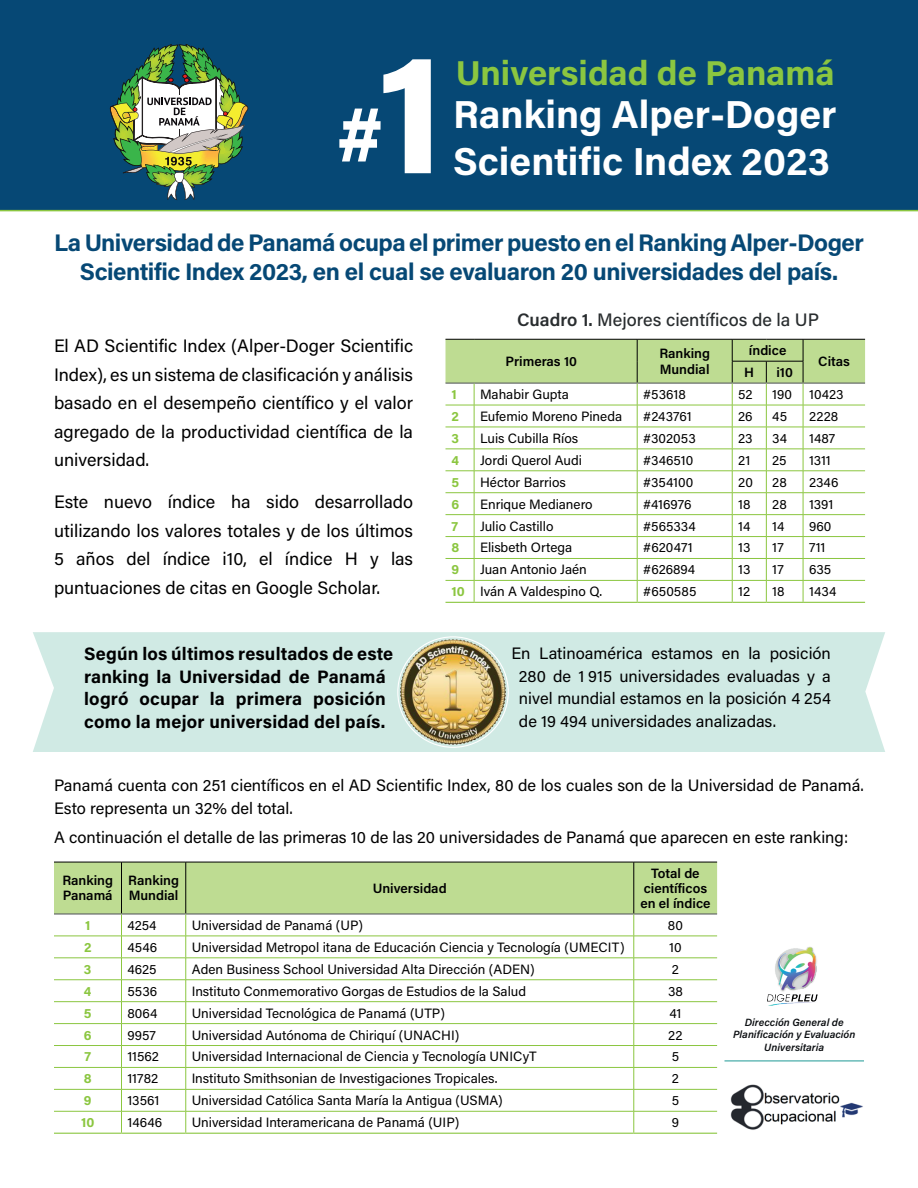
<style>
.page{position:relative;width:918px;height:1188px;background:#fff}
.page>*{position:absolute;margin:0;border:0;box-sizing:border-box;transform-origin:0 0}
.t1{font:700 39px/46.8px "Acumin Pro";color:#fff}
.t2{font:700 34.5px "Acumin Pro";color:#8bc640}
.t3{font:700 24px/28.8px "Acumin Pro";letter-spacing:-.02em;color:#064875;text-align:center}
.t4{font:18px/28.5px "Acumin Pro";color:#000001;text-align:justify}
.t5{font:700 18px/22.5px "Acumin Pro";letter-spacing:.01em;color:#000001}
.t6{font:500 18px "Acumin Pro";color:#292d2f}
.t7{font:16.5px/22.5px "Acumin Pro";color:#000001}
.t8{font:13.5px "Acumin Pro";color:#000001}
.t9{font:600 13.5px/15px "Acumin Pro";color:#000001}
.t10{font:700 13.5px "Acumin Pro";color:#8bc640}
.t11{font:italic 600 10.5px/12.6px "Acumin Pro";color:#0b0e11;text-align:center}
.s1{font-weight:600}
.s2{font-weight:700;color:#8bc640}
.s3{color:#d0eae4}
</style>
<div class="page">
<div style="left:33px;top:632px;width:852px;height:120px;background:#d0eae4"></div>
<div style="left:0;top:0;width:918px;height:210px;background:#064875"></div>
<svg style="left:109px;top:44px;width:139px;height:156px"></svg>
<hr style="left:0;top:210px;width:918px;height:1px;background:#8bc640">
<img style="left:730px;top:1085px;width:133px;height:45px">
<img style="left:767px;top:947px;width:51px;height:59px">
<hr style="left:724px;top:1060px;width:140px;height:2px;background:#69bbb9">
<svg style="left:339px;top:59px;width:92px;height:114px"></svg>
<svg style="left:446px;top:339px;width:419px;height:264px"></svg>
<hr style="left:474px;top:602px;width:163px;height:1px;background:#8bc640">
<hr style="left:637px;top:602px;width:95px;height:1px;background:#8bc640">
<hr style="left:732px;top:602px;width:34px;height:1px;background:#8bc640">
<hr style="left:766px;top:602px;width:37px;height:1px;background:#8bc640">
<hr style="left:803px;top:602px;width:62px;height:1px;background:#8bc640">
<img style="left:400px;top:639px;width:106px;height:106px">
<svg style="left:54px;top:862px;width:663px;height:271px"></svg>
<hr style="left:54px;top:1133px;width:68px;height:1px;background:#8bc640">
<hr style="left:122px;top:1133px;width:64px;height:1px;background:#8bc640">
<hr style="left:186px;top:1133px;width:448px;height:1px;background:#8bc640">
<hr style="left:634px;top:1133px;width:83px;height:1px;background:#8bc640">
<h2 class="t2" style="left:456px;top:48px;width:380px">Universidad de Panamá</h2>
<h1 class="t1" style="left:453px;top:89px;width:385px">Ranking Alper-Doger<br>Scientific Index 2023</h1>
<h3 class="t3" style="left:54px;top:227px;width:812px">La Universidad de Panamá ocupa el primer puesto en el Ranking Alper-Doger<br>Scientific Index 2023, en el cual se evaluaron 20 universidades del país.</h3>
<h3 class="t4" style="left:54px;top:331px;width:361px">El AD Scientific Index (Alper-Doger Scientific Index), es un sistema de clasificación y análisis basado en el desempeño científico y el valor agregado de la productividad científica de la universidad.</h3>
<h3 class="t4" style="left:54px;top:487px;width:361px">Este nuevo índice ha sido desarrollado utilizando los valores totales y de los últimos 5 años del índice i10, el índice H y las puntuaciones de citas en Google Scholar.</h3>
<h3 class="t5" style="left:84px;top:642px;width:311px">Según los últimos resultados de este ranking la Universidad de Panamá logró ocupar la primera posición como la mejor universidad del país.</h3>
<h3 class="t6" style="left:517px;top:307px;width:304px"><span class="s1">Cuadro 1.</span> Mejores científicos de la UP</h3>
<p class="t9" style="left:506px;top:353px;width:73px">Primeras 10</p>
<p class="t9" style="left:659px;top:345px;width:52px;line-height:16.2px">Ranking<br>Mundial</p>
<p class="t9" style="left:749px;top:342px;width:39px">índice</p>
<p class="t9" style="left:744px;top:364px;width:11px">H</p>
<p class="t9" style="left:776px;top:364px;width:18px">i10</p>
<p class="t9" style="left:818px;top:353px;width:33px">Citas</p>
<p class="t10" style="left:451px;top:385px;width:7px">1</p>
<p class="t8" style="left:480px;top:385px;width:90px">Mahabir Gupta</p>
<p class="t8" style="left:643px;top:385px;width:44px">#53618</p>
<p class="t8" style="left:738px;top:385px;width:16px">52</p>
<p class="t8" style="left:772px;top:385px;width:21px">190</p>
<p class="t8" style="left:809px;top:385px;width:36px">10423</p>
<p class="t10" style="left:451px;top:407px;width:9px">2</p>
<p class="t8" style="left:480px;top:407px;width:144px">Eufemio Moreno Pineda</p>
<p class="t8" style="left:643px;top:407px;width:50px">#243761</p>
<p class="t8" style="left:738px;top:407px;width:16px">26</p>
<p class="t8" style="left:772px;top:407px;width:16px">45</p>
<p class="t8" style="left:809px;top:407px;width:31px">2228</p>
<p class="t10" style="left:451px;top:429px;width:9px">3</p>
<p class="t8" style="left:480px;top:429px;width:100px">Luis Cubilla Ríos</p>
<p class="t8" style="left:643px;top:429px;width:54px">#302053</p>
<p class="t8" style="left:738px;top:429px;width:16px">23</p>
<p class="t8" style="left:772px;top:429px;width:16px">34</p>
<p class="t8" style="left:809px;top:429px;width:28px">1487</p>
<p class="t10" style="left:451px;top:451px;width:9px">4</p>
<p class="t8" style="left:480px;top:451px;width:103px">Jordi Querol Audi</p>
<p class="t8" style="left:643px;top:451px;width:52px">#346510</p>
<p class="t8" style="left:738px;top:451px;width:14px">21</p>
<p class="t8" style="left:772px;top:451px;width:16px">25</p>
<p class="t8" style="left:809px;top:451px;width:23px">1311</p>
<p class="t10" style="left:451px;top:473px;width:9px">5</p>
<p class="t8" style="left:480px;top:473px;width:87px">Héctor Barrios</p>
<p class="t8" style="left:643px;top:473px;width:52px">#354100</p>
<p class="t8" style="left:738px;top:473px;width:16px">20</p>
<p class="t8" style="left:772px;top:473px;width:16px">28</p>
<p class="t8" style="left:809px;top:473px;width:31px">2346</p>
<p class="t10" style="left:451px;top:494px;width:9px">6</p>
<p class="t8" style="left:480px;top:495px;width:114px">Enrique Medianero</p>
<p class="t8" style="left:643px;top:495px;width:50px">#416976</p>
<p class="t8" style="left:738px;top:495px;width:14px">18</p>
<p class="t8" style="left:772px;top:495px;width:16px">28</p>
<p class="t8" style="left:809px;top:495px;width:26px">1391</p>
<p class="t10" style="left:451px;top:516px;width:8px">7</p>
<p class="t8" style="left:480px;top:517px;width:75px">Julio Castillo</p>
<p class="t8" style="left:643px;top:517px;width:54px">#565334</p>
<p class="t8" style="left:738px;top:517px;width:14px">14</p>
<p class="t8" style="left:772px;top:517px;width:14px">14</p>
<p class="t8" style="left:809px;top:517px;width:24px">960</p>
<p class="t10" style="left:451px;top:538px;width:9px">8</p>
<p class="t8" style="left:480px;top:538px;width:94px">Elisbeth Ortega</p>
<p class="t8" style="left:643px;top:538px;width:51px">#620471</p>
<p class="t8" style="left:738px;top:538px;width:14px">13</p>
<p class="t8" style="left:772px;top:538px;width:13px">17</p>
<p class="t8" style="left:809px;top:538px;width:18px">711</p>
<p class="t10" style="left:451px;top:560px;width:9px">9</p>
<p class="t8" style="left:480px;top:560px;width:108px">Juan Antonio Jaén</p>
<p class="t8" style="left:643px;top:560px;width:54px">#626894</p>
<p class="t8" style="left:738px;top:560px;width:14px">13</p>
<p class="t8" style="left:772px;top:560px;width:13px">17</p>
<p class="t8" style="left:809px;top:560px;width:24px">635</p>
<p class="t8" style="left:451px;top:582px;width:152px"><span class="s2">10</span> Iván A Valdespino Q.</p>
<p class="t8" style="left:643px;top:582px;width:55px">#650585</p>
<p class="t8" style="left:738px;top:582px;width:14px">12</p>
<p class="t8" style="left:772px;top:582px;width:14px">18</p>
<p class="t8" style="left:809px;top:582px;width:29px">1434</p>
<p class="t7" style="left:519px;top:641px;width:314px;text-align:justify;text-indent:-8px">En Latinoamérica estamos en la posición 280 de 1<span class="s3">i</span>915 universidades evaluadas y a nivel mundial estamos en la posición 4<span class="s3">i</span>254 de 19<span class="s3">i</span>494 universidades analizadas.</p>
<p class="t7" style="left:54px;top:774px;width:811px">Panamá cuenta con 251 científicos en el AD Scientific Index, 80 de los cuales son de la Universidad de Panamá.<br>Esto representa un 32% del total.</p>
<p class="t7" style="left:54px;top:825px;width:796px">A continuación el detalle de las primeras 10 de las 20 universidades de Panamá que aparecen en este ranking:</p>
<p class="t9" style="left:62px;top:873px;width:52px">Ranking<br>Panamá</p>
<p class="t9" style="left:128px;top:873px;width:52px">Ranking<br>Mundial</p>
<p class="t9" style="left:373px;top:880px;width:75px">Universidad</p>
<p class="t9" style="left:640px;top:865px;width:72px;text-align:center">Total de científicos en el índice</p>
<p class="t10" style="left:85px;top:916px;width:7px">1</p>
<p class="t8" style="left:128px;top:916px;width:31px">4254</p>
<p class="t8" style="left:192px;top:916px;width:173px">Universidad de Panamá (UP)</p>
<p class="t8" style="left:668px;top:916px;width:16px">80</p>
<p class="t10" style="left:84px;top:938px;width:9px">2</p>
<p class="t8" style="left:128px;top:938px;width:31px">4546</p>
<p class="t8" style="left:192px;top:938px;width:434px">Universidad Metropol itana de Educación Ciencia y Tecnología (UMECIT)</p>
<p class="t8" style="left:669px;top:938px;width:14px">10</p>
<p class="t10" style="left:84px;top:960px;width:9px">3</p>
<p class="t8" style="left:128px;top:960px;width:31px">4625</p>
<p class="t8" style="left:192px;top:960px;width:345px">Aden Business School Universidad Alta Dirección (ADEN)</p>
<p class="t8" style="left:672px;top:960px;width:9px">2</p>
<p class="t10" style="left:84px;top:981px;width:9px">4</p>
<p class="t8" style="left:128px;top:982px;width:31px">5536</p>
<p class="t8" style="left:192px;top:982px;width:336px">Instituto Conmemorativo Gorgas de Estudios de la Salud</p>
<p class="t8" style="left:668px;top:982px;width:16px">38</p>
<p class="t10" style="left:84px;top:1003px;width:9px">5</p>
<p class="t8" style="left:128px;top:1004px;width:31px">8064</p>
<p class="t8" style="left:192px;top:1004px;width:255px">Universidad Tecnológica de Panamá (UTP)</p>
<p class="t8" style="left:669px;top:1004px;width:14px">41</p>
<p class="t10" style="left:84px;top:1025px;width:9px">6</p>
<p class="t8" style="left:127px;top:1025px;width:30px">9957</p>
<p class="t8" style="left:192px;top:1025px;width:269px">Universidad Autónoma de Chiriquí (UNACHI)</p>
<p class="t8" style="left:668px;top:1025px;width:16px">22</p>
<p class="t10" style="left:84px;top:1047px;width:8px">7</p>
<p class="t8" style="left:127px;top:1047px;width:33px">11562</p>
<p class="t8" style="left:192px;top:1047px;width:346px">Universidad Internacional de Ciencia y Tecnología UNICyT</p>
<p class="t8" style="left:672px;top:1047px;width:9px">5</p>
<p class="t10" style="left:84px;top:1069px;width:9px">8</p>
<p class="t8" style="left:127px;top:1069px;width:32px">11782</p>
<p class="t8" style="left:192px;top:1069px;width:307px">Instituto Smithsonian de Investigaciones Tropicales.</p>
<p class="t8" style="left:672px;top:1069px;width:9px">2</p>
<p class="t10" style="left:84px;top:1091px;width:9px">9</p>
<p class="t8" style="left:127px;top:1091px;width:34px">13561</p>
<p class="t8" style="left:192px;top:1091px;width:313px">Universidad Católica Santa María la Antigua (USMA)</p>
<p class="t8" style="left:672px;top:1091px;width:9px">5</p>
<p class="t10" style="left:81px;top:1113px;width:15px">10</p>
<p class="t8" style="left:127px;top:1113px;width:36px">14646</p>
<p class="t8" style="left:192px;top:1113px;width:269px">Universidad Interamericana de Panamá (UIP)</p>
<p class="t8" style="left:672px;top:1113px;width:9px">9</p>
<p class="t11" style="left:733px;top:1015px;width:124px">Dirección General de<br>Planificación y Evaluación<br>Universitaria</p>
</div>
